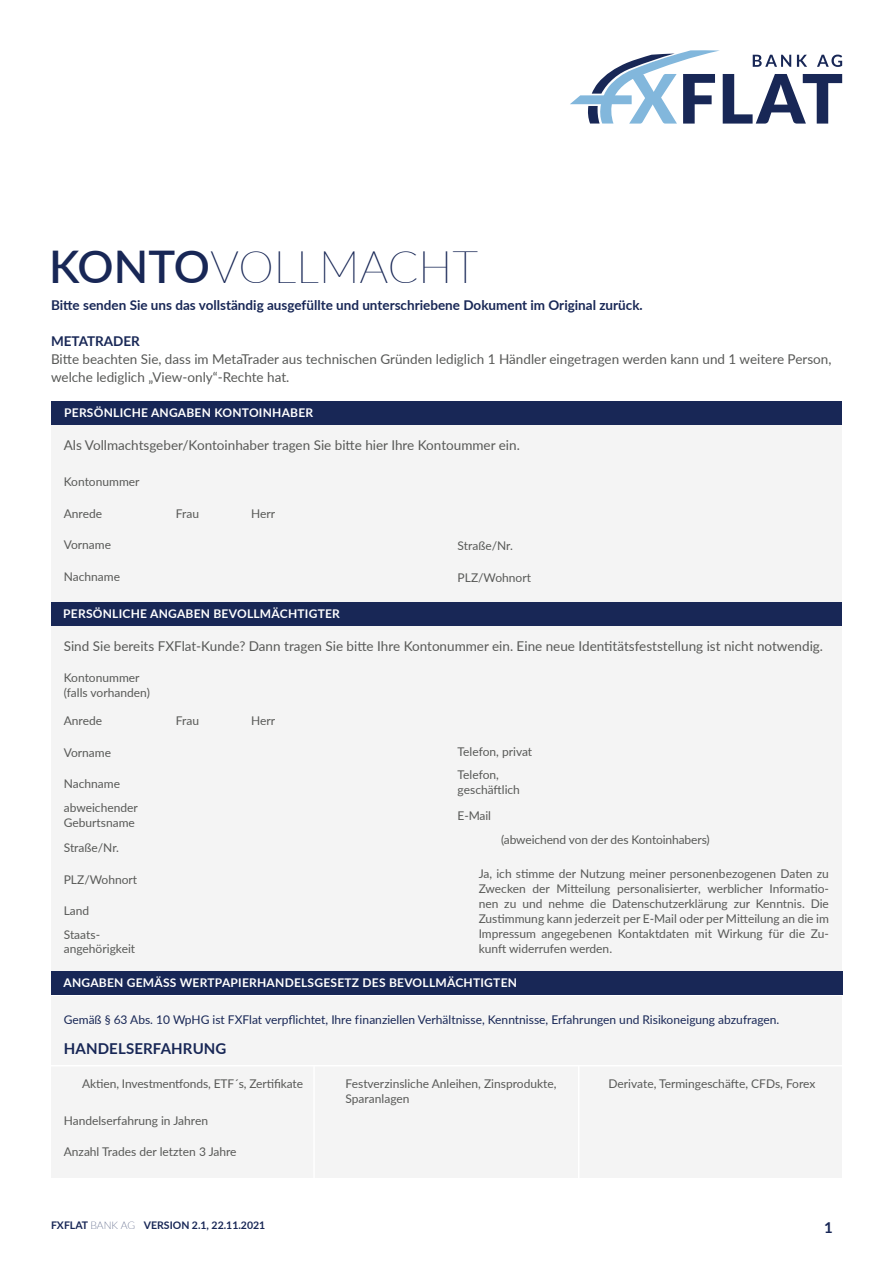
<style>
.page{position:relative;width:893px;height:1263px;background:#fff}
.page>*{position:absolute;margin:0;border:0;box-sizing:border-box;transform-origin:0 0}
.t1{font:100 45px "Lato";color:#182756}
.t2{font:700 15px "Lato";letter-spacing:.01em;color:#182756}
.t3{font:13.5px/18px "Lato";color:#585957}
.t4{font:700 13.5px "Lato";color:#182756}
.t5{font:12px/15px "Lato";color:#585957}
.t6{font:700 12px "Lato";letter-spacing:.02em;color:#fff}
.t7{font:12px "Lato";color:#182756}
.t8{font:700 10.5px "Lato";color:#182756}
.s1{font-weight:600}
.s2{font-weight:100}
</style>
<div class="page">
<div style="left:51px;top:413px;width:791px;height:569px;background:#f4f4f4"></div>
<div style="left:51px;top:401px;width:791px;height:24px;background:#182756"></div>
<div style="left:51px;top:602px;width:791px;height:24px;background:#182756"></div>
<div style="left:51px;top:997px;width:791px;height:181px;background:#f4f4f4"></div>
<div style="left:51px;top:971px;width:791px;height:23px;background:#182756"></div>
<hr style="left:313px;top:1066px;width:2px;height:124px;background:#fff">
<hr style="left:578px;top:1066px;width:1px;height:124px;background:#fff">
<hr style="left:33px;top:1065px;width:833px;height:1px;background:#fff">
<svg style="left:570px;top:50px;width:272px;height:74px"></svg>
<h1 class="t1" style="left:49px;top:236px;width:431px"><span class="s1">KONTO</span>VOLLMACHT</h1>
<p class="t4" style="left:51px;top:295px;width:593px">Bitte senden Sie uns das vollständig ausgefüllte und unterschriebene Dokument im Original zurück.</p>
<p class="t4" style="left:51px;top:331px;width:90px">METATRADER</p>
<p class="t3" style="left:51px;top:350px;width:782px">Bitte beachten Sie, dass im MetaTrader aus technischen Gründen lediglich 1 Händler eingetragen werden kann und 1 weitere Person, welche lediglich „View-only“-Rechte hat.</p>
<p class="t6" style="left:64px;top:404px;width:251px">PERSÖNLICHE ANGABEN KONTOINHABER</p>
<p class="t3" style="left:64px;top:436px;width:458px">Als Vollmachtsgeber/Kontoinhaber tragen Sie bitte hier Ihre Kontoummer ein.</p>
<p class="t5" style="left:64px;top:473px;width:77px">Kontonummer</p>
<p class="t5" style="left:64px;top:505px;width:40px">Anrede</p>
<p class="t5" style="left:176px;top:505px;width:25px">Frau</p>
<p class="t5" style="left:251px;top:505px;width:26px">Herr</p>
<p class="t5" style="left:64px;top:537px;width:49px">Vorname</p>
<p class="t5" style="left:64px;top:568px;width:58px">Nachname</p>
<p class="t6" style="left:63px;top:605px;width:278px">PERSÖNLICHE ANGABEN BEVOLLMÄCHTIGTER</p>
<p class="t5" style="left:458px;top:538px;width:57px">Straße/Nr.</p>
<p class="t5" style="left:458px;top:569px;width:75px">PLZ/Wohnort</p>
<p class="t3" style="left:64px;top:637px;width:761px">Sind Sie bereits FXFlat-Kunde? Dann tragen Sie bitte Ihre Kontonummer ein. Eine neue Identitätsfeststellung ist nicht notwendig.</p>
<p class="t5" style="left:64px;top:669px;width:88px">Kontonummer (falls vorhanden)</p>
<p class="t5" style="left:64px;top:713px;width:40px">Anrede</p>
<p class="t5" style="left:176px;top:713px;width:25px">Frau</p>
<p class="t5" style="left:251px;top:713px;width:26px">Herr</p>
<p class="t5" style="left:64px;top:744px;width:49px">Vorname</p>
<p class="t5" style="left:64px;top:771px;width:76px;line-height:24px">Nachname abweichender</p>
<p class="t5" style="left:64px;top:809px;width:73px;line-height:25.5px">Geburtsname<br>Straße/Nr.</p>
<p class="t5" style="left:64px;top:871px;width:75px">PLZ/Wohnort</p>
<p class="t5" style="left:64px;top:898px;width:38px;line-height:24px">Land<br>Staats-</p>
<p class="t5" style="left:64px;top:940px;width:73px">angehörigkeit</p>
<p class="t5" style="left:458px;top:740px;width:76px;line-height:22.5px">Telefon, privat<br>Telefon,</p>
<p class="t5" style="left:458px;top:781px;width:64px">geschäftlich</p>
<p class="t5" style="left:458px;top:808px;width:35px">E-Mail</p>
<p class="t5" style="left:501px;top:831px;width:210px">(abweichend von der des Kontoinhabers)</p>
<p class="t5" style="left:479px;top:866px;width:352px;text-align:justify">Ja, ich stimme der Nutzung meiner personenbezogenen Daten zu Zwecken der Mitteilung personalisierter, werblicher Informatio&shy;nen zu und nehme die Datenschutzerklärung zur Kenntnis. Die Zustimmung kann jederzeit per E-Mail oder per Mitteilung an die im Impressum angegebenen Kontaktdaten mit Wirkung für die Zu&shy;kunft widerrufen werden.</p>
<p class="t6" style="left:63px;top:974px;width:455px">ANGABEN GEMÄSS WERTPAPIERHANDELSGESETZ DES BEVOLLMÄCHTIGTEN</p>
<p class="t7" style="left:64px;top:1011px;width:717px">Gemäß § 63 Abs. 10 WpHG ist FXFlat verpflichtet, Ihre finanziellen Verhältnisse, Kenntnisse, Erfahrungen und Risikoneigung abzufragen.</p>
<p class="t2" style="left:64px;top:1037px;width:164px">HANDELSERFAHRUNG</p>
<p class="t5" style="left:82px;top:1076px;width:222px">Aktien, Investmentfonds, ETF´s, Zertifikate</p>
<p class="t5" style="left:64px;top:1112px;width:146px">Handelserfahrung in Jahren</p>
<p class="t5" style="left:64px;top:1143px;width:174px">Anzahl Trades der letzten 3 Jahre</p>
<p class="t5" style="left:346px;top:1076px;width:212px">Festverzinsliche Anleihen, Zinsprodukte,<br>Sparanlagen</p>
<p class="t5" style="left:608px;top:1076px;width:208px">Derivate, Termingeschäfte, CFDs, Forex</p>
<p class="t8" style="left:51px;top:1217px;width:216px">FXFLAT <span class="s2">BANK AG</span> VERSION 2.1, 22.11.2021</p>
<p class="t2" style="left:824px;top:1216px;width:10px">1</p>
</div>
